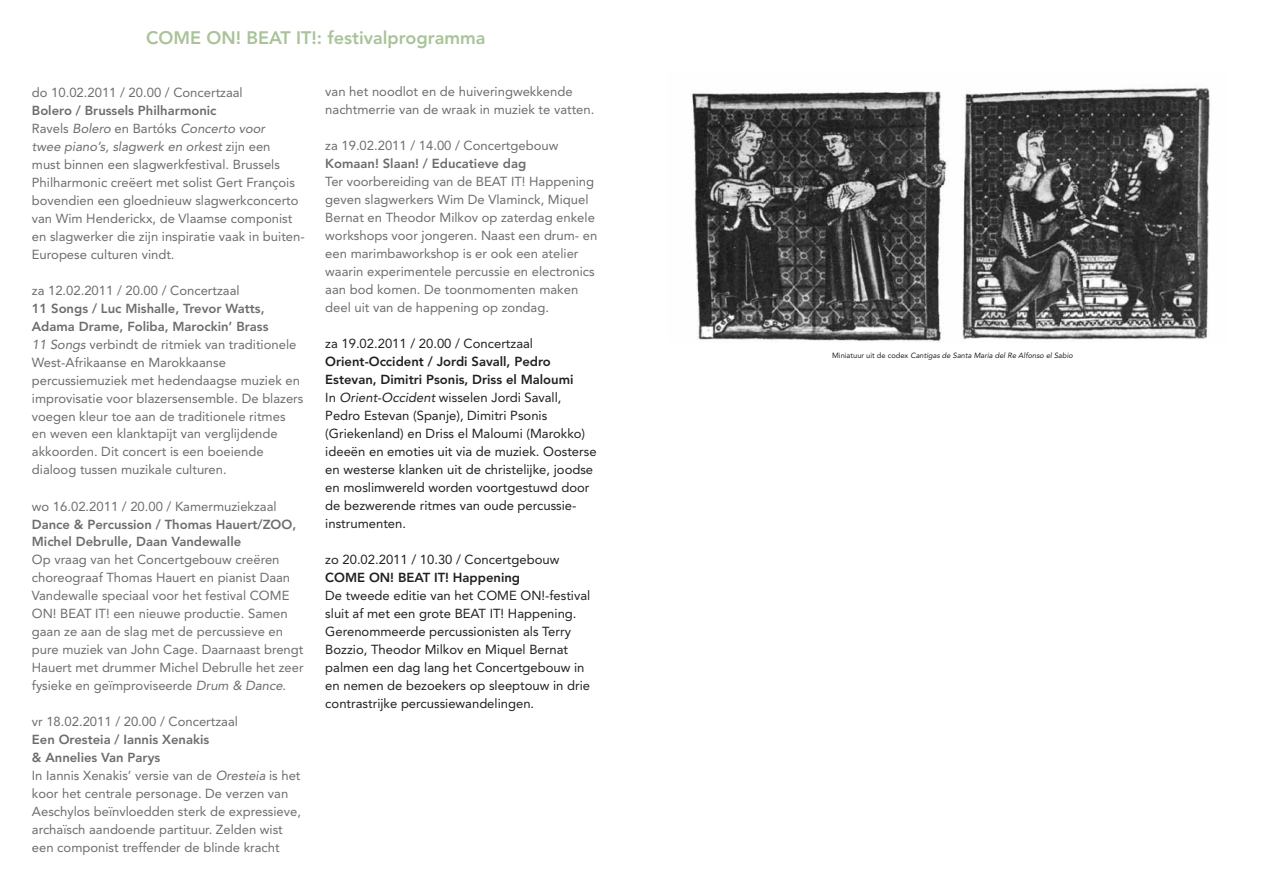
<style>
.page{position:relative;width:1263px;height:893px;background:#fff}
.page>*{position:absolute;margin:0;border:0;box-sizing:border-box;transform-origin:0 0}
.t1{font:800 18px "Avenir LT";color:#a9c399}
.t2{font:13.05px/18px "Avenir LT";color:#6c6d70}
.t3{font:13.05px/18px "Avenir LT";color:#231f20}
.t4{font:800 13.05px/18px "Avenir LT";color:#6c6d70}
.t5{font:800 13.05px "Avenir LT";color:#231f20}
.t6{font:italic 7.5px "Avenir LT";color:#231f20}
.s1{font-weight:800}
.s2{font-style:italic}
.s3{font-style:normal}
</style>
<div class="page">
<img style="left:691px;top:88px;width:519px;height:254px">
<h1 class="t1" style="left:146px;top:27px;width:341px">COME ON ! BEAT IT!: festivalprogramma</h1>
<p class="t2" style="left:32px;top:83px;width:212px">do 10.02.2011 / 20.00 / Concertzaal</p>
<p class="t2" style="left:32px;top:101px;width:274px"><span class="s1">Bolero / Brussels Philharmonic<br></span>Ravels <span class="s2">Bolero</span> en Bartóks <span class="s2">Concerto voor<br>twee piano’s, slagwerk en orkest</span> zijn een<br>must binnen een slagwerkfestival. Brussels Philharmonic creëert met solist Gert François bovendien een gloednieuw slagwerkconcerto van Wim Henderickx, de Vlaamse componist en slagwerker die zijn inspiratie vaak in buiten-Europese culturen vindt.</p>
<p class="t2" style="left:32px;top:281px;width:209px">za 12.02.2011 / 20.00 / Concertzaal</p>
<p class="t2" style="left:32px;top:299px;width:273px"><span class="s1">11 Songs / Luc Mishalle, Trevor Watts, Adama Drame, Foliba, Marockin’ Brass<br></span><span class="s2">11 Songs</span> verbindt de ritmiek van traditionele West-Afrikaanse en Marokkaanse percussiemuziek met hedendaagse muziek en improvisatie voor blazersensemble. De blazers voegen kleur toe aan de traditionele ritmes<br>en weven een klanktapijt van verglijdende akkoorden. Dit concert is een boeiende dialoog tussen muzikale culturen.</p>
<p class="t2" style="left:32px;top:497px;width:246px">wo 16.02.2011 / 20.00 / Kamermuziekzaal</p>
<p class="t4" style="left:32px;top:515px;width:266px">Dance &amp; Percussion / Thomas Hauert/ZOO,<br>Michel Debrulle, Daan Vandewalle</p>
<p class="t2" style="left:32px;top:551px;width:273px">Op vraag van het Concertgebouw creëren choreograaf Thomas Hauert en pianist Daan Vandewalle speciaal voor het festival COME ON! BEAT IT! een nieuwe productie. Samen gaan ze aan de slag met de percussieve en pure muziek van John Cage. Daarnaast brengt Hauert met drummer Michel Debrulle het zeer fysieke en geïmproviseerde <span class="s2">Drum &amp; Dance</span>.</p>
<p class="t2" style="left:32px;top:713px;width:208px">vr 18.02.2011 / 20.00 / Concertzaal</p>
<p class="t2" style="left:32px;top:731px;width:271px"><span class="s1">Een Oresteia / Iannis Xenakis<br>&amp; Annelies Van Parys<br></span>In Iannis Xenakis’ versie van de <span class="s2">Oresteia</span> is het koor het centrale personage. De verzen van Aeschylos beïnvloedden sterk de expressieve, archaïsch aandoende partituur. Zelden wist een componist treffender de blinde kracht</p>
<p class="t2" style="left:325px;top:83px;width:271px">van het noodlot en de huiveringwekkende nachtmerrie van de wraak in muziek te vatten.</p>
<p class="t2" style="left:325px;top:137px;width:235px">za 19.02.2011 / 14.00 / Concertgebouw</p>
<p class="t4" style="left:325px;top:155px;width:203px">Komaan! Slaan! / Educatieve dag</p>
<p class="t2" style="left:325px;top:173px;width:274px">Ter voorbereiding van de BEAT IT! Happening geven slagwerkers Wim De Vlaminck, Miquel Bernat en Theodor Milkov op zaterdag enkele workshops voor jongeren. Naast een drum- en een marimbaworkshop is er ook een atelier waarin experimentele percussie en electronics aan bod komen. De toonmomenten maken deel uit van de happening op zondag.</p>
<p class="t3" style="left:325px;top:335px;width:209px">za 19.02.2011 / 20.00 / Concertzaal</p>
<p class="t3" style="left:325px;top:353px;width:273px"><span class="s1">Orient-Occident / Jordi Savall, Pedro Estevan, Dimitri Psonis, Driss el Maloumi<br></span>In <span class="s2">Orient-Occident</span> wisselen Jordi Savall, Pedro Estevan (Spanje), Dimitri Psonis (Griekenland) en Driss el Maloumi (Marokko) ideeën en emoties uit via de muziek. Oosterse en westerse klanken uit de christelijke, joodse en moslimwereld worden voortgestuwd door de bezwerende ritmes van oude percussie&shy;instrumenten.</p>
<p class="t3" style="left:325px;top:551px;width:236px">zo 20.02.2011 / 10.30 / Concertgebouw</p>
<p class="t5" style="left:325px;top:570px;width:20px">Come</p>
<p class="t5" style="left:369px;top:570px;width:46px">On! Beat</p>
<p class="t5" style="left:434px;top:570px;width:88px">It! Happening</p>
<p class="t3" style="left:325px;top:587px;width:266px">De tweede editie van het COME ON!-festival sluit af met een grote BEAT IT! Happening.<br>Gerenommeerde percussionisten als Terry Bozzio, Theodor Milkov en Miquel Bernat palmen een dag lang het Concertgebouw in en nemen de bezoekers op sleeptouw in drie contrastrijke percussiewandelingen.</p>
<p class="t6" style="left:832px;top:351px;width:242px"><span class="s3">Miniatuur uit de codex</span> Cantigas de Santa Maria del Re Alfonso el Sabio</p>
</div>
